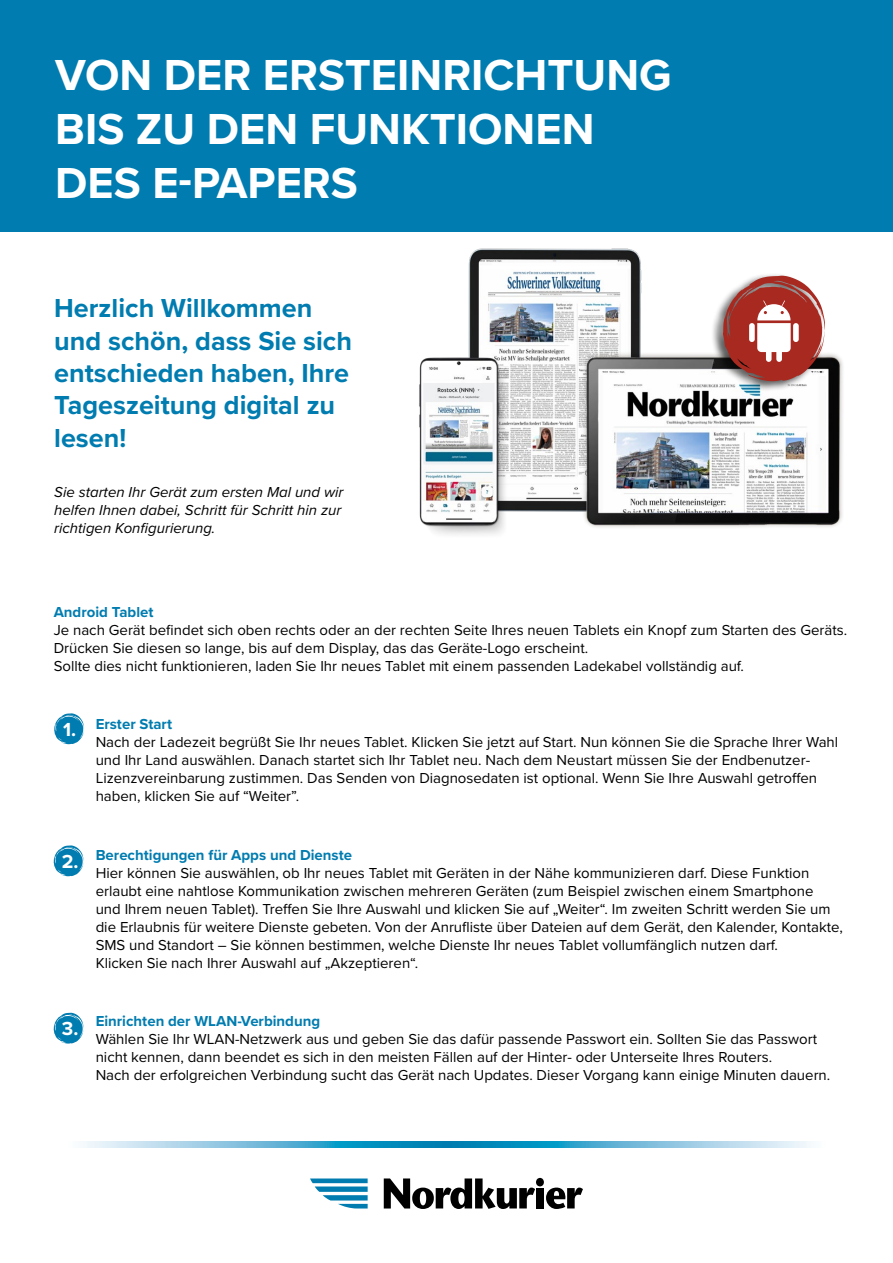
<style>
.page{position:relative;width:893px;height:1263px;background:#fff}
.page>*{position:absolute;margin:0;border:0;box-sizing:border-box;transform-origin:0 0}
.t1{font:700 45px/54px "Proxima Nova";color:#fff}
.t2{font:700 27px/32.4px "Proxima Nova";color:#007cb0}
.t3{font:700 19.65px "Proxima Nova";color:#fff}
.t4{font:15px/18px "Proxima Nova";color:#000}
.t5{font:italic 15px/18px "Proxima Nova";color:#000}
.t6{font:700 15px "Proxima Nova";color:#007cb0}
</style>
<div class="page">
<div style="left:0;top:0;width:893px;height:231px;background:#007cb0"></div>
<svg style="left:54px;top:713px;width:30px;height:31px"></svg>
<svg style="left:54px;top:845px;width:29px;height:31px"></svg>
<svg style="left:54px;top:1013px;width:29px;height:30px"></svg>
<svg style="left:83px;top:1142px;width:728px;height:5px"></svg>
<div style="left:536px;top:1188px;width:8px;height:20px;background:#000"></div>
<svg style="left:546px;top:1187px;width:37px;height:22px"></svg>
<svg style="left:310px;top:1178px;width:58px;height:30px"></svg>
<div style="left:536px;top:1178px;width:8px;height:8px;background:#000;border-radius:50%"></div>
<svg style="left:384px;top:1178px;width:151px;height:31px"></svg>
<img style="left:354px;top:231px;width:511px;height:304px">
<div style="left:711px;top:273px;width:115px;height:118px;background:#000;opacity:.63"></div>
<svg style="left:723px;top:276px;width:102px;height:105px"></svg>
<h1 class="t1" style="left:55px;top:47px;width:618px">VON DER ERSTEINRICHTUNG<br>BIS ZU DEN FUNKTIONEN<br>DES E-PAPERS</h1>
<h2 class="t2" style="left:54px;top:291px;width:299px">Herzlich Willkommen und schön, dass Sie sich entschieden haben, Ihre<br>Tageszeitung digital zu lesen!</h2>
<p class="t5" style="left:54px;top:483px;width:291px">Sie starten Ihr Gerät zum ersten Mal und wir helfen Ihnen dabei, Schritt für Schritt hin zur richtigen Konfigurierung.</p>
<p class="t6" style="left:54px;top:600px;width:101px">Android Tablet</p>
<p class="t4" style="left:54px;top:620px;width:795px">Je nach Gerät befindet sich oben rechts oder an der rechten Seite Ihres neuen Tablets ein Knopf zum Starten des Geräts.<br>Drücken Sie diesen so lange, bis auf dem Display, das das Geräte-Logo erscheint.<br>Sollte dies nicht funktionieren, laden Sie Ihr neues Tablet mit einem passenden Ladekabel vollständig auf.</p>
<h3 class="t3" style="left:63px;top:715px;width:15px">1.</h3>
<p class="t6" style="left:96px;top:713px;width:78px">Erster Start</p>
<p class="t4" style="left:96px;top:733px;width:744px">Nach der Ladezeit begrüßt Sie Ihr neues Tablet. Klicken Sie jetzt auf Start. Nun können Sie die Sprache Ihrer Wahl und Ihr Land auswählen. Danach startet sich Ihr Tablet neu. Nach dem Neustart müssen Sie der Endbenutzer-Lizenzvereinbarung zustimmen. Das Senden von Diagnosedaten ist optional. Wenn Sie Ihre Auswahl getroffen haben, klicken Sie auf “Weiter”.</p>
<h3 class="t3" style="left:62px;top:847px;width:18px">2.</h3>
<h3 class="t3" style="left:62px;top:1014px;width:18px">3.</h3>
<p class="t6" style="left:96px;top:843px;width:258px">Berechtigungen für Apps und Dienste</p>
<p class="t4" style="left:96px;top:863px;width:749px">Hier können Sie auswählen, ob Ihr neues Tablet mit Geräten in der Nähe kommunizieren darf. Diese Funktion erlaubt eine nahtlose Kommunikation zwischen mehreren Geräten (zum Beispiel zwischen einem Smartphone<br>und Ihrem neuen Tablet). Treffen Sie Ihre Auswahl und klicken Sie auf „Weiter“. Im zweiten Schritt werden Sie um die Erlaubnis für weitere Dienste gebeten. Von der Anrufliste über Dateien auf dem Gerät, den Kalender, Kontakte, SMS und Standort – Sie können bestimmen, welche Dienste Ihr neues Tablet vollumfänglich nutzen darf.<br>Klicken Sie nach Ihrer Auswahl auf „Akzeptieren“.</p>
<p class="t6" style="left:96px;top:1010px;width:226px">Einrichten der WLAN-Verbindung</p>
<p class="t4" style="left:96px;top:1030px;width:736px">Wählen Sie Ihr WLAN-Netzwerk aus und geben Sie das dafür passende Passwort ein. Sollten Sie das Passwort nicht kennen, dann beendet es sich in den meisten Fällen auf der Hinter- oder Unterseite Ihres Routers.<br>Nach der erfolgreichen Verbindung sucht das Gerät nach Updates. Dieser Vorgang kann einige Minuten dauern.</p>
</div>
